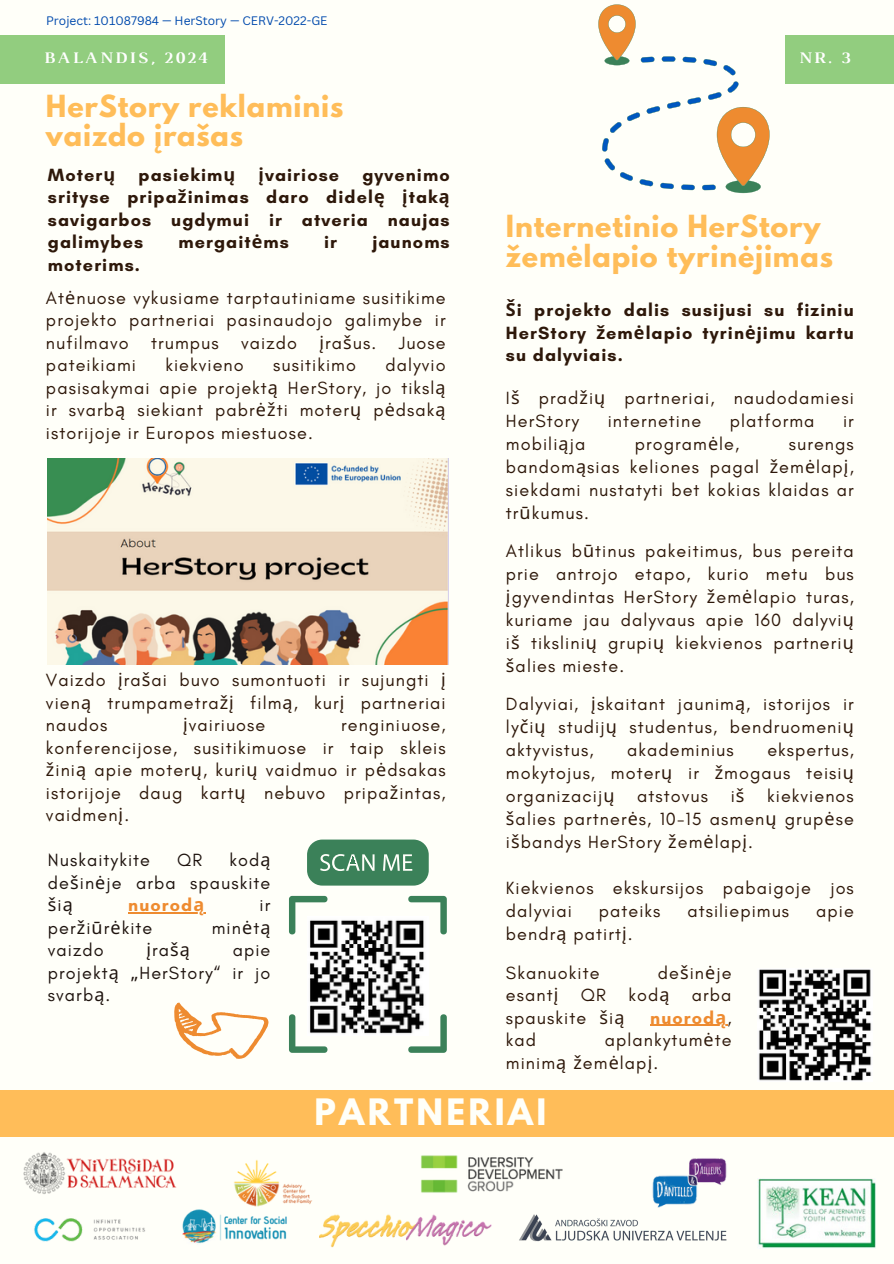
<style>
.page{position:relative;width:894px;height:1264px;background:#fff}
.page>*{position:absolute;margin:0;border:0;box-sizing:border-box;transform-origin:0 0}
.t1{font:700 32.25px "League Spartan";letter-spacing:.1em;color:#fffff9}
.t2{font:700 27px/29.2px "League Spartan";letter-spacing:.03em;color:#ffbd59}
.t3{font:18px/23px "Glacial Indifference";letter-spacing:.06em;color:#2e180a;text-align:justify}
.t4{font:700 18px/22.5px "Glacial Indifference";letter-spacing:.06em;color:#2e180a;text-align:justify}
.t5{font:18px/22.5px "Glacial Indifference";letter-spacing:.06em;color:#1e130e;text-align:justify}
.t6{font:700 18px "Glacial Indifference";letter-spacing:.06em;color:#ee8b30}
.t7{font:18px "Noto Sans";color:#1e130e}
.t8{font:700 16.5px "Luthier";letter-spacing:.14em;color:#fff}
.t9{font:12px "Canva Sans";color:#004aad}
.s1{font-family:"Noto Sans"}
.s2{font-family:"Glacial Indifference"}
.s3{font-weight:400;color:#2e180a}
</style>
<div class="page">
<div style="left:0;top:0;width:893px;height:1263px;background:#fffff9"></div>
<img style="left:34px;top:1218px;width:111px;height:24px">
<img style="left:23px;top:1152px;width:154px;height:42px">
<div style="left:0;top:1090px;width:893px;height:46px;background:#ffbd59"></div>
<img style="left:233px;top:1160px;width:79px;height:45px">
<img style="left:757px;top:1178px;width:118px;height:70px">
<img style="left:319px;top:1214px;width:173px;height:33px">
<img style="left:182px;top:1201px;width:112px;height:43px">
<img style="left:519px;top:1214px;width:208px;height:28px">
<img style="left:652px;top:1158px;width:75px;height:50px">
<img style="left:421px;top:1155px;width:142px;height:38px">
<div style="left:0;top:35px;width:224px;height:49px;background:#92cd7f"></div>
<div style="left:785px;top:35px;width:108px;height:49px;background:#92cd7f"></div>
<svg style="left:408px;top:895px;width:38px;height:40px"></svg>
<svg style="left:289px;top:895px;width:39px;height:40px"></svg>
<svg style="left:408px;top:1014px;width:38px;height:38px"></svg>
<svg style="left:289px;top:1014px;width:39px;height:38px"></svg>
<svg style="left:307px;top:839px;width:121px;height:46px"></svg>
<img style="left:307px;top:916px;width:121px;height:119px">
<img style="left:48px;top:458px;width:400px;height:206px">
<svg style="left:174px;top:1002px;width:94px;height:56px"></svg>
<svg style="left:598px;top:4px;width:171px;height:189px"></svg>
<img style="left:758px;top:969px;width:114px;height:112px">
<hr style="left:128px;top:912px;width:77px;height:1px;background:#ee8b30">
<hr style="left:650px;top:1024px;width:77px;height:1px;background:#ee8b30">
<h5 class="t9" style="left:46px;top:12px;width:283px">Project: 101087984 — HerStory — CERV-2022-GE</h5>
<h5 class="t8" style="left:44px;top:51px;width:165px">BALANDIS, 2024</h5>
<h5 class="t8" style="left:798px;top:51px;width:53px">NR. 3</h5>
<h4 class="t2" style="left:46px;top:95px;width:299px">HerStory reklaminis vaizdo įrašas</h4>
<p class="t4" style="left:48px;top:163px;width:69px">Moter<span class="s1">ų</span></p>
<p class="t4" style="left:138px;top:163px;width:98px">pasiekim<span class="s1">ų</span></p>
<p class="t4" style="left:258px;top:163px;width:82px"><span class="s1">į</span>vairiose</p>
<p class="t4" style="left:48px;top:163px;width:403px;text-indent:314px">gyvenimo srityse pripa<span class="s1">ž</span>inimas daro didel<span class="s1">ę į</span>tak<span class="s1">ą </span>savigarbos ugdymui ir atveria naujas galimybes</p>
<p class="t4" style="left:178px;top:231px;width:112px">mergait<span class="s1">ė</span>ms</p>
<p class="t4" style="left:324px;top:231px;width:14px">ir</p>
<p class="t4" style="left:372px;top:231px;width:79px">jaunoms</p>
<p class="t4" style="left:48px;top:253px;width:93px">moterims.</p>
<p class="t3" style="left:46px;top:286px;width:401px;line-height:22.5px">At<span class="s1">ė</span>nuose vykusiame tarptautiniame susitikime projekto partneriai pasinaudojo galimybe ir nufilmavo trumpus vaizdo <span class="s1">į</span>ra<span class="s1">š</span>us. Juose pateikiami</p>
<p class="t3" style="left:46px;top:353px;width:401px;line-height:22.5px;text-indent:339px">dalyvio pasisakymai apie projekt<span class="s1">ą</span> HerStory, jo tiksl<span class="s1">ą </span>ir svarb<span class="s1">ą</span> siekiant pabr<span class="s1">ėž</span>ti moter<span class="s1">ų</span> p<span class="s1">ė</span>dsak<span class="s1">ą </span>istorijoje ir Europos miestuose.</p>
<p class="t3" style="left:165px;top:353px;width:80px">kiekvieno</p>
<p class="t3" style="left:273px;top:353px;width:84px">susitikimo</p>
<h5 class="t3" style="left:46px;top:668px;width:401px;line-height:22.5px">Vaizdo <span class="s1">į</span>ra<span class="s1">š</span>ai buvo sumontuoti ir sujungti <span class="s1">į </span>vien<span class="s1">ą</span> trumpametra<span class="s1">žį</span> film<span class="s1">ą</span>, kur<span class="s1">į</span> partneriai naudos</h5>
<h5 class="t3" style="left:183px;top:713px;width:84px"><span class="s1">į</span>vairiuose</h5>
<h5 class="t3" style="left:46px;top:713px;width:401px;line-height:22.5px;text-indent:295px">renginiuose, konferencijose, susitikimuose ir taip skleis <span class="s1">ž</span>ini<span class="s1">ą</span> apie moter<span class="s1">ų</span>, kuri<span class="s1">ų</span> vaidmuo ir p<span class="s1">ė</span>dsakas istorijoje daug kart<span class="s1">ų</span> nebuvo pripa<span class="s1">ž</span>intas, vaidmen<span class="s1">į</span>.</h5>
<p class="t5" style="left:48px;top:848px;width:224px;text-indent:181px">kod<span class="s1">ą </span>de<span class="s1">š</span>in<span class="s1">ė</span>je arba spauskite <span class="s1">š</span>i<span class="s1">ą</span></p>
<p class="t5" style="left:48px;top:848px;width:104px">Nuskaitykite</p>
<p class="t5" style="left:177px;top:848px;width:26px">QR</p>
<p class="t6" style="left:128px;top:894px;width:78px">nuorod<span class="s1">ą</span></p>
<p class="t5" style="left:259px;top:893px;width:12px">ir</p>
<p class="t5" style="left:48px;top:916px;width:106px">per<span class="s1">ž</span>i<span class="s1">ū</span>r<span class="s1">ė</span>kite</p>
<p class="t5" style="left:212px;top:916px;width:60px">min<span class="s1">ė</span>t<span class="s1">ą</span></p>
<p class="t5" style="left:48px;top:938px;width:57px">vaizdo</p>
<p class="t7" style="left:146px;top:937px;width:45px">į<span class="s2">ra</span>šą</p>
<p class="t5" style="left:48px;top:938px;width:224px;text-indent:185px">apie projekt<span class="s1">ą „</span>HerStory“ ir jo svarb<span class="s1">ą</span>.</p>
<h5 class="t2" style="left:506px;top:215px;width:328px">Internetinio HerStory žemėlapio tyrinėjimas</h5>
<p class="t4" style="left:506px;top:299px;width:349px"><span class="s1">Š</span>i projekto dalis susijusi su fiziniu HerStory <span class="s1">ž</span>em<span class="s1">ė</span>lapio tyrin<span class="s1">ė</span>jimu kartu su dalyviais.</p>
<h1 class="t3" style="left:506px;top:386px;width:349px">I<span class="s1">š</span> prad<span class="s1">ž</span>i<span class="s1">ų</span> partneriai, naudodamiesi<br>HerStory</h1>
<h1 class="t3" style="left:607px;top:409px;width:95px">internetine</h1>
<h1 class="t3" style="left:729px;top:409px;width:86px">platforma</h1>
<h1 class="t3" style="left:842px;top:409px;width:12px">ir</h1>
<h1 class="t3" style="left:506px;top:432px;width:81px">mobili<span class="s1">ą</span>ja</h1>
<h1 class="t3" style="left:634px;top:432px;width:106px">program<span class="s1">ė</span>le,</h1>
<h1 class="t3" style="left:506px;top:432px;width:349px;text-indent:283px">surengs bandom<span class="s1">ą</span>sias keliones pagal <span class="s1">ž</span>em<span class="s1">ė</span>lap<span class="s1">į</span>, siekdami nustatyti bet kokias klaidas ar tr<span class="s1">ū</span>kumus.</h1>
<p class="t3" style="left:506px;top:539px;width:349px">Atlikus b<span class="s1">ū</span>tinus pakeitimus, bus pereita prie antrojo etapo, kurio metu bus <span class="s1">į</span>gyvendintas HerStory <span class="s1">ž</span>em<span class="s1">ė</span>lapio turas, kuriame jau dalyvaus apie 160 dalyvi<span class="s1">ų </span>i<span class="s1">š</span> tikslini<span class="s1">ų</span> grupi<span class="s1">ų</span> kiekvienos partneri<span class="s1">ų š</span>alies mieste.</p>
<p class="t3" style="left:506px;top:692px;width:349px">Dalyviai, <span class="s1">į</span>skaitant jaunim<span class="s1">ą</span>, istorijos ir ly<span class="s1">č</span>i<span class="s1">ų</span> studij<span class="s1">ų</span> studentus, bendruomeni<span class="s1">ų </span>aktyvistus,</p>
<p class="t3" style="left:506px;top:738px;width:349px;text-indent:261px">ekspertus, mokytojus, moter<span class="s1">ų</span> ir <span class="s1">ž</span>mogaus teisi<span class="s1">ų </span>organizacij<span class="s1">ų</span></p>
<p class="t3" style="left:627px;top:738px;width:108px">akademinius</p>
<p class="t3" style="left:637px;top:784px;width:72px">atstovus</p>
<p class="t3" style="left:730px;top:784px;width:15px">i<span class="s1">š</span></p>
<p class="t3" style="left:506px;top:784px;width:349px;text-indent:261px">kiekvienos <span class="s1">š</span>alies partner<span class="s1">ė</span>s, 10-15 asmen<span class="s1">ų</span> grup<span class="s1">ė</span>se i<span class="s1">š</span>bandys HerStory <span class="s1">ž</span>em<span class="s1">ė</span>lap<span class="s1">į</span>.</p>
<p class="t3" style="left:506px;top:876px;width:349px">Kiekvienos ekskursijos pabaigoje jos dalyviai</p>
<p class="t3" style="left:598px;top:899px;width:63px">pateiks</p>
<p class="t3" style="left:687px;top:899px;width:103px">atsiliepimus</p>
<p class="t3" style="left:816px;top:899px;width:39px">apie</p>
<p class="t3" style="left:506px;top:922px;width:128px">bendr<span class="s1">ą</span> patirt<span class="s1">į</span>.</p>
<p class="t3" style="left:506px;top:961px;width:227px;line-height:22.5px;text-indent:152px">de<span class="s1">š</span>in<span class="s1">ė</span>je esant<span class="s1">į</span> QR kod<span class="s1">ą</span> arba spauskite <span class="s1">š</span>i<span class="s1">ą</span></p>
<p class="t3" style="left:506px;top:960px;width:95px">Skanuokite</p>
<p class="t6" style="left:650px;top:1006px;width:83px">nuorod<span class="s1">ą</span><span class="s3">,</span></p>
<p class="t3" style="left:506px;top:1028px;width:32px">kad</p>
<p class="t3" style="left:506px;top:1028px;width:227px;line-height:22.5px;text-indent:99px">aplankytum<span class="s1">ė</span>te minim<span class="s1">ą ž</span>em<span class="s1">ė</span>lap<span class="s1">į</span>.</p>
<h5 class="t1" style="left:314px;top:1096px;width:233px">PARTNERIAI</h5>
</div>
